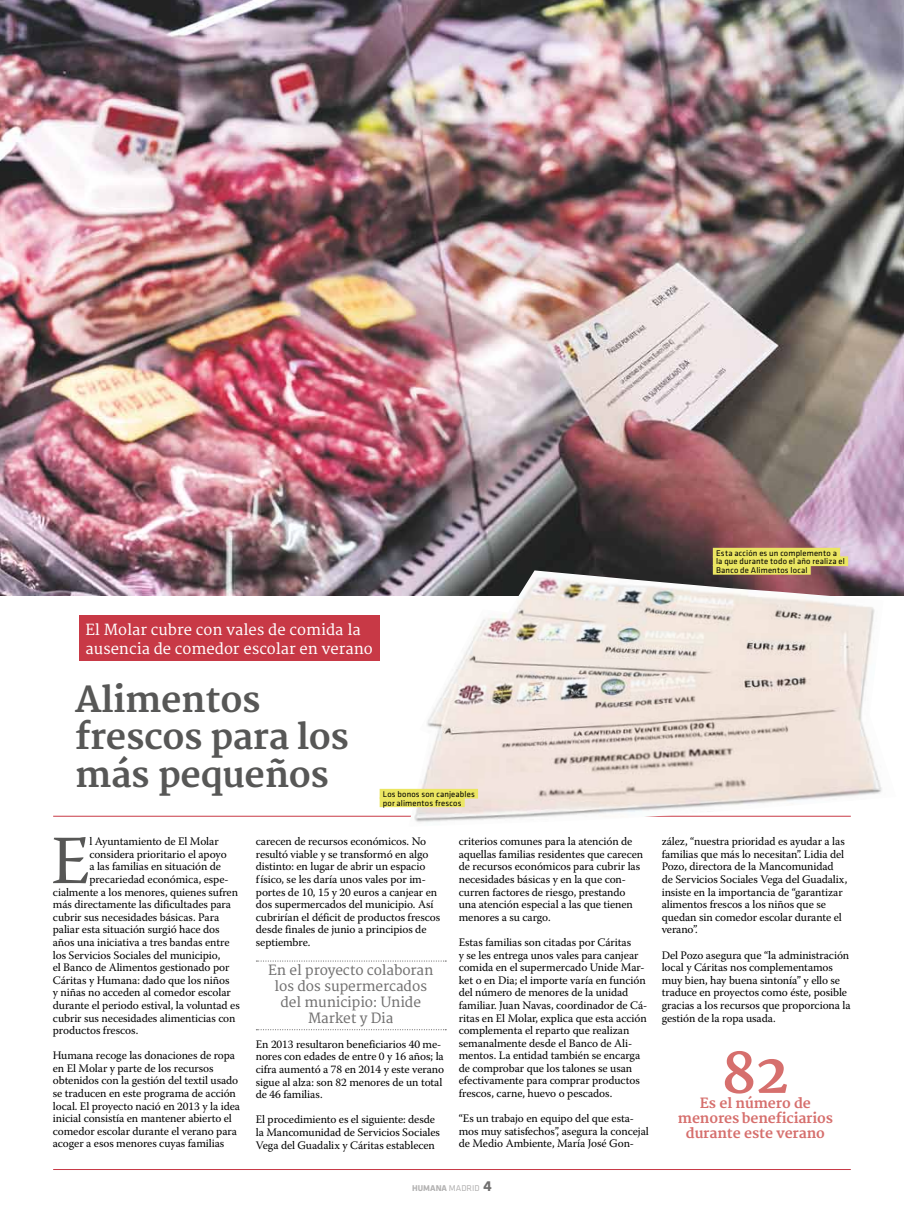
<style>
.page{position:relative;width:904px;height:1223px;background:#fff}
.page>*{position:absolute;margin:0;border:0;box-sizing:border-box;transform-origin:0 0}
.t1{font:68.75px "Warnock Pro";color:#575756}
.t2{font:700 55px "Merriweather";color:#d66f6d}
.t3{font:700 35px/37.5px "Merriweather";letter-spacing:-.01em;color:#575756}
.t4{font:14.88px/18.2px "Merriweather";color:#fff}
.t5{font:13.75px/16px "Merriweather";letter-spacing:-.01em;color:#706f6f;text-align:center}
.t6{font:700 13.75px/15px "Merriweather";letter-spacing:-.01em;color:#d66f6d;text-align:center}
.t7{font:11.38px/12.6px "Warnock Pro";letter-spacing:-.01em;color:#000}
.t8{font:700 8.75px "Klavika";color:#b3b2b2}
.t9{font:8.62px/8.6px "Klavika";letter-spacing:.015em;color:#000}
.s1{font-weight:400}
.s2{font-size:15px;color:#706f6f}
</style>
<div class="page">
<img style="left:0;top:0;width:904px;height:595px">
<svg style="left:256px;top:960px;width:190px;height:1px"></svg>
<svg style="left:256px;top:1029px;width:190px;height:1px"></svg>
<div style="left:713px;top:548px;width:127px;height:9px;background:#ebe662"></div>
<div style="left:713px;top:556px;width:135px;height:10px;background:#ebe662"></div>
<div style="left:713px;top:565px;width:97px;height:9px;background:#ebe662"></div>
<div style="left:79px;top:615px;width:300px;height:45px;background:#c83946"></div>
<hr style="left:53px;top:1169px;width:797px;height:1px;background:#c83946">
<hr style="left:53px;top:816px;width:797px;height:1px;background:#c83946">
<img style="left:408px;top:570px;width:488px;height:252px">
<div style="left:379px;top:788px;width:99px;height:10px;background:#ebe662"></div>
<div style="left:379px;top:797px;width:85px;height:10px;background:#ebe662"></div>
<p class="t9" style="left:716px;top:548px;width:130px">Esta acción es un complemento a la que durante todo el año realiza el<br>Banco de Alimentos local</p>
<h3 class="t4" style="left:85px;top:621px;width:289px">El Molar cubre con vales de comida la ausencia de comedor escolar en verano</h3>
<h3 class="t3" style="left:75px;top:682px;width:275px">Alimentos frescos para los más pequeños</h3>
<p class="t9" style="left:383px;top:789px;width:93px">Los bonos son canjeables por alimentos frescos</p>
<h1 class="t1" style="left:51px;top:819px;width:40px">E</h1>
<p class="t7" style="left:89px;top:835px;width:131px">l Ayuntamiento de El Molar</p>
<p class="t7" style="left:89px;top:847px;width:139px">considera prioritario el apoyo</p>
<p class="t7" style="left:89px;top:860px;width:133px">a las familias en situación de</p>
<p class="t7" style="left:89px;top:872px;width:141px">precariedad económica, espe-</p>
<p class="t7" style="left:53px;top:885px;width:187px">cialmente a los menores, quienes sufren</p>
<p class="t7" style="left:53px;top:898px;width:180px">más directamente las dificultades para</p>
<p class="t7" style="left:53px;top:910px;width:168px">cubrir sus necesidades básicas. Para</p>
<p class="t7" style="left:53px;top:923px;width:168px">paliar esta situación surgió hace dos</p>
<p class="t7" style="left:53px;top:935px;width:178px">años una iniciativa a tres bandas entre</p>
<p class="t7" style="left:53px;top:948px;width:169px">los Servicios Sociales del municipio,</p>
<p class="t7" style="left:53px;top:960px;width:178px">el Banco de Alimentos gestionado por</p>
<p class="t7" style="left:53px;top:973px;width:178px">Cáritas y Humana: dado que los niños</p>
<p class="t7" style="left:53px;top:986px;width:179px">y niñas no acceden al comedor escolar</p>
<p class="t7" style="left:53px;top:998px;width:188px">durante el periodo estival, la voluntad es</p>
<p class="t7" style="left:53px;top:1011px;width:184px">cubrir sus necesidades alimenticias con</p>
<p class="t7" style="left:53px;top:1023px;width:87px">productos frescos.</p>
<p class="t7" style="left:53px;top:1049px;width:189px">Humana recoge las donaciones de ropa en El Molar y parte de los recursos obtenidos con la gestión del textil usado se traducen en este programa de acción local. El proyecto nació en 2013 y la idea inicial consistía en mantener abierto el comedor escolar durante el verano para acoger a esos menores cuyas familias</p>
<p class="t7" style="left:256px;top:835px;width:186px">carecen de recursos económicos. No resultó viable y se transformó en algo distinto: en lugar de abrir un espacio físico, se les daría unos vales por im&shy;portes de 10, 15 y 20 euros a canjear en dos supermercados del municipio. Así cubrirían el déficit de productos frescos desde finales de junio a principios de septiembre.</p>
<p class="t5" style="left:268px;top:962px;width:167px">En el proyecto colaboran los dos supermercados del municipio: Unide<br>Market y Dia</p>
<p class="t7" style="left:256px;top:1037px;width:190px">En 2013 resultaron beneficiarios 40 me&shy;nores con edades de entre 0 y 16 años; la cifra aumentó a 78 en 2014 y este verano sigue al alza: son 82 menores de un total de 46 familias.</p>
<p class="t7" style="left:256px;top:1113px;width:186px">El procedimiento es el siguiente: desde la Mancomunidad de Servicios Sociales<br>Vega del Guadalix y Cáritas establecen</p>
<p class="t7" style="left:459px;top:835px;width:186px">criterios comunes para la atención de aquellas familias residentes que carecen de recursos económicos para cubrir las necesidades básicas y en la que con&shy;curren factores de riesgo, prestando una atención especial a las que tienen menores a su cargo.</p>
<p class="t7" style="left:459px;top:935px;width:190px">Estas familias son citadas por Cáritas<br>y se les entrega unos vales para canjear comida en el supermercado Unide Mar&shy;ket o en Dia; el importe varía en función del número de menores de la unidad familiar. Juan Navas, coordinador de Cá&shy;ritas en El Molar, explica que esta acción complementa el reparto que realizan semanalmente desde el Banco de Ali&shy;mentos. La entidad también se encarga de comprobar que los talones se usan efectivamente para comprar productos frescos, carne, huevo o pescados.</p>
<p class="t7" style="left:459px;top:1111px;width:191px">“Es un trabajo en equipo del que esta&shy;mos muy satisfechos”, asegura la concejal de Medio Ambiente, María José Gon-</p>
<p class="t8" style="left:412px;top:1181px;width:81px">HUMANA <span class="s1">MADRID</span> <span class="s2">4</span></p>
<p class="t7" style="left:661px;top:835px;width:187px">zález, “nuestra prioridad es ayudar a las familias que más lo necesitan”. Lidia del Pozo, directora de la Mancomunidad de Servicios Sociales Vega del Guadalix, insiste en la importancia de “garantizar alimentos frescos a los niños que se quedan sin comedor escolar durante el verano”.</p>
<p class="t7" style="left:661px;top:948px;width:190px">Del Pozo asegura que “la administración local y Cáritas nos complementamos muy bien, hay buena sintonía” y ello se traduce en proyectos como éste, posible gracias a los recursos que proporciona la gestión de la ropa usada.</p>
<h2 class="t2" style="left:721px;top:1041px;width:69px">82</h2>
<p class="t6" style="left:678px;top:1111px;width:156px">menores beneficiarios durante este verano</p>
<p class="t6" style="left:699px;top:1096px;width:113px">Es el número de</p>
</div>
